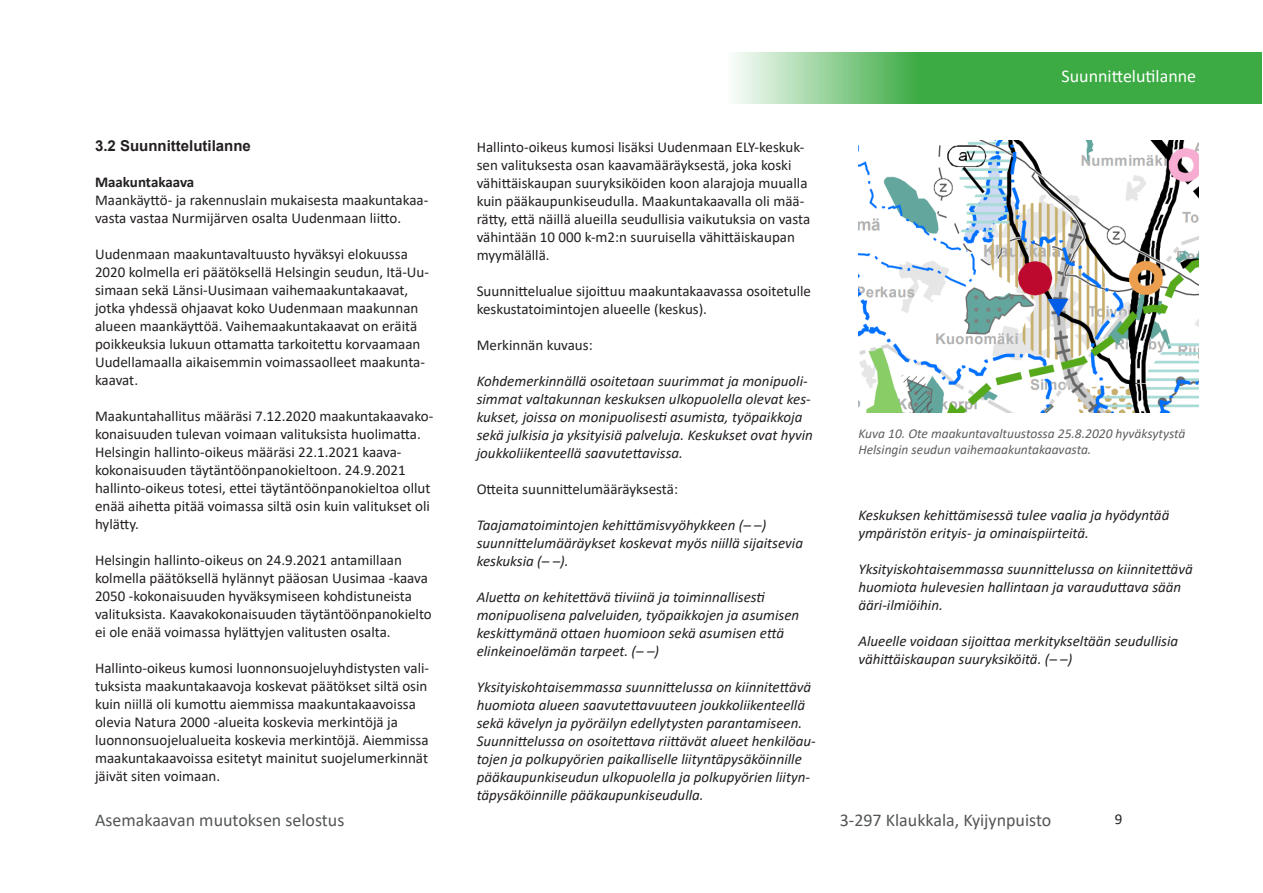
<style>
.page{position:relative;width:1263px;height:893px;background:#fff}
.page>*{position:absolute;margin:0;border:0;box-sizing:border-box;transform-origin:0 0}
.t1{font:18px "Calibri";color:#545557}
.t2{font:18px "Calibri";color:#fff}
.leipäteksti{font:15px/18px "Calibri";color:#231f20}
.leipäteksti-2{font:italic 15px/18px "Calibri";color:#231f20}
.Otsikko_2{font:700 15px "Arial";color:#231f20}
.t3{font:700 15px "Calibri";letter-spacing:-.005em;color:#231f20}
.t4{font:italic 13.5px/16.2px "Calibri";color:#5f5f62}
</style>
<div class="page">
<svg style="left:736px;top:53px;width:526px;height:51px;background:#5cb862"></svg>
<img style="left:858px;top:140px;width:340px;height:272px">
<p class="Otsikko_2" style="left:95px;top:135px;width:157px">3.2 Suunnittelutilanne</p>
<p class="t3" style="left:95px;top:172px;width:101px">Maakuntakaava</p>
<p class="leipäteksti" style="left:95px;top:191px;width:335px">Maankäyttö- ja rakennuslain mukaisesta maakuntakaa&shy;vasta vastaa Nurmijärven osalta Uudenmaan liitto.</p>
<p class="leipäteksti" style="left:95px;top:245px;width:335px">Uudenmaan maakuntavaltuusto hyväksyi elokuussa 2020 kolmella eri päätöksellä Helsingin seudun, Itä-Uu&shy;simaan sekä Länsi-Uusimaan vaihemaakuntakaavat, jotka yhdessä ohjaavat koko Uudenmaan maakunnan alueen maankäyttöä. Vaihemaakuntakaavat on eräitä poikkeuksia lukuun ottamatta tarkoitettu korvaamaan Uudellamaalla aikaisemmin voimassaolleet maakunta&shy;kaavat.</p>
<p class="leipäteksti" style="left:95px;top:407px;width:340px">Maakuntahallitus määräsi 7.12.2020 maakuntakaavako&shy;konaisuuden tulevan voimaan valituksista huolimatta.<br>Helsingin hallinto-oikeus määräsi 22.1.2021 kaava&shy;kokonaisuuden täytäntöönpanokieltoon. 24.9.2021 hallinto-oikeus totesi, ettei täytäntöönpanokieltoa ollut enää aihetta pitää voimassa siltä osin kuin valitukset oli hylätty.</p>
<p class="leipäteksti" style="left:95px;top:551px;width:338px">Helsingin hallinto-oikeus on 24.9.2021 antamillaan kolmella päätöksellä hylännyt pääosan Uusimaa -kaava 2050 -kokonaisuuden hyväksymiseen kohdistuneista valituksista. Kaavakokonaisuuden täytäntöönpanokielto ei ole enää voimassa hylättyjen valitusten osalta.</p>
<p class="leipäteksti" style="left:95px;top:659px;width:336px">Hallinto-oikeus kumosi luonnonsuojeluyhdistysten vali&shy;tuksista maakuntakaavoja koskevat päätökset siltä osin kuin niillä oli kumottu aiemmissa maakuntakaavoissa olevia Natura 2000 -alueita koskevia merkintöjä ja luonnonsuojelualueita koskevia merkintöjä. Aiemmissa maakuntakaavoissa esitetyt mainitut suojelumerkinnät jäivät siten voimaan.</p>
<p class="leipäteksti" style="left:477px;top:137px;width:335px">Hallinto-oikeus kumosi lisäksi Uudenmaan ELY-keskuk&shy;sen valituksesta osan kaavamääräyksestä, joka koski vähittäiskaupan suuryksiköiden koon alarajoja muualla kuin pääkaupunkiseudulla. Maakuntakaavalla oli mää&shy;rätty, että näillä alueilla seudullisia vaikutuksia on vasta vähintään 10 000 k-m2:n suuruisella vähittäiskaupan myymälällä.</p>
<p class="leipäteksti" style="left:477px;top:281px;width:336px">Suunnittelualue sijoittuu maakuntakaavassa osoitetulle keskustatoimintojen alueelle (keskus).</p>
<p class="leipäteksti" style="left:477px;top:335px;width:118px">Merkinnän kuvaus:</p>
<p class="leipäteksti-2" style="left:477px;top:371px;width:338px">Kohdemerkinnällä osoitetaan suurimmat ja monipuoli&shy;simmat valtakunnan keskuksen ulkopuolella olevat kes&shy;kukset, joissa on monipuolisesti asumista, työpaikkoja sekä julkisia ja yksityisiä palveluja. Keskukset ovat hyvin joukkoliikenteellä saavutettavissa.</p>
<p class="leipäteksti" style="left:477px;top:479px;width:203px">Otteita suunnittelumääräyksestä:</p>
<p class="leipäteksti-2" style="left:477px;top:515px;width:328px">Taajamatoimintojen kehittämisvyöhykkeen (– –) suunnittelumääräykset koskevat myös niillä sijaitsevia keskuksia (– –).</p>
<p class="leipäteksti-2" style="left:477px;top:587px;width:324px">Aluetta on kehitettävä tiiviinä ja toiminnallisesti monipuolisena palveluiden, työpaikkojen ja asumisen keskittymänä ottaen huomioon sekä asumisen että elinkeinoelämän tarpeet. (– –)</p>
<p class="leipäteksti-2" style="left:477px;top:677px;width:341px">Yksityiskohtaisemmassa suunnittelussa on kiinnitettävä huomiota alueen saavutettavuuteen joukkoliikenteellä sekä kävelyn ja pyöräilyn edellytysten parantamiseen.<br>Suunnittelussa on osoitettava riittävät alueet henkilöau&shy;tojen ja polkupyörien paikalliselle liityntäpysäköinnille pääkaupunkiseudun ulkopuolella ja polkupyörien liityn&shy;täpysäköinnille pääkaupunkiseudulla.</p>
<p class="t2" style="left:1061px;top:64px;width:136px">Suunnittelutilanne</p>
<p class="t4" style="left:858px;top:425px;width:329px">Kuva 10. Ote maakuntavaltuustossa 25.8.2020 hyväksytystä<br>Helsingin seudun vaihemaakuntakaavasta.</p>
<p class="leipäteksti-2" style="left:858px;top:505px;width:312px">Keskuksen kehittämisessä tulee vaalia ja hyödyntää ympäristön erityis- ja ominaispiirteitä.</p>
<p class="leipäteksti-2" style="left:858px;top:559px;width:336px">Yksityiskohtaisemmassa suunnittelussa on kiinnitettävä</p>
<p class="leipäteksti-2" style="left:858px;top:577px;width:324px">huomiota hulevesien hallintaan ja varauduttava sään ääri-ilmiöihin.</p>
<p class="leipäteksti-2" style="left:858px;top:631px;width:321px">Alueelle voidaan sijoittaa merkitykseltään seudullisia vähittäiskaupan suuryksiköitä. (– –)</p>
<p class="t1" style="left:95px;top:808px;width:251px">Asemakaavan muutoksen selostus</p>
<p class="t1" style="left:840px;top:808px;width:213px">3-297 Klaukkala, Kyijynpuisto</p>
<p class="leipäteksti" style="left:1115px;top:809px;width:9px">9</p>
</div>
